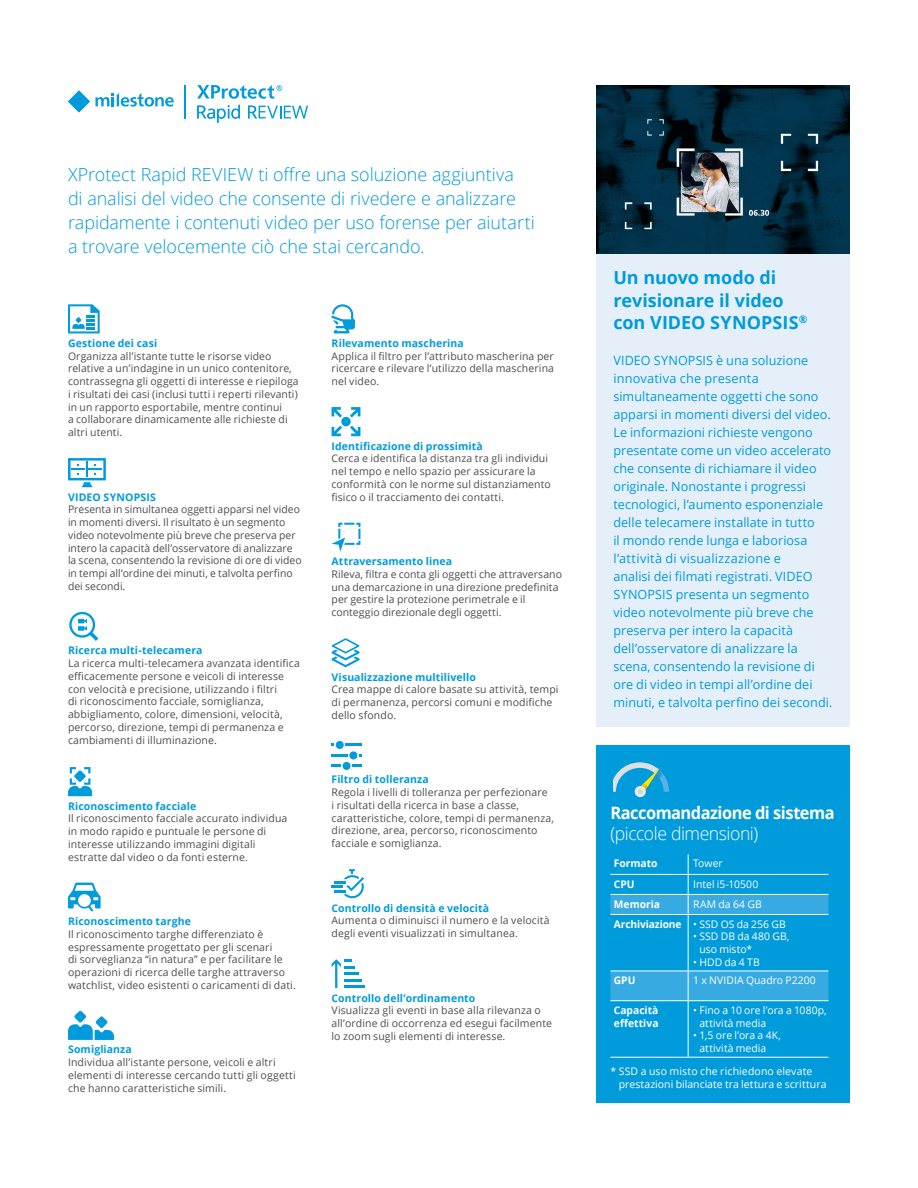
<style>
.page{position:relative;width:918px;height:1188px;background:#fff}
.page>*{position:absolute;margin:0;border:0;box-sizing:border-box;transform-origin:0 0}
.t1{font:300 18px/24px "Open Sans";letter-spacing:-.005em;color:#0099da}
.t2{font:700 18px/22.5px "Open Sans";letter-spacing:-.005em;color:#009bdb}
.t3{font:300 18px "Open Sans";letter-spacing:-.025em;color:#fff}
.t4{font:700 17.1px "Open Sans";letter-spacing:-.03em;color:#fff;scale:.96 1}
.t5{font:12.75px/18px "Open Sans";letter-spacing:.005em;color:#009bdb}
.t6{font:10.5px/12.8px "Open Sans";letter-spacing:.01em;color:#4d4d4f}
.t7{font:700 10.5px "Open Sans";letter-spacing:.01em;color:#009bdb}
.t8{font:10.5px/12.8px "Open Sans";letter-spacing:.005em;color:#fff}
.t9{font:700 10.5px/12.8px "Open Sans";color:#fff}
.s1{font-weight:700}
</style>
<div class="page">
<hr style="left:185px;top:85px;width:1px;height:34px;background:#009bdb">
<svg style="left:68px;top:91px;width:106px;height:21px"></svg>
<svg style="left:197px;top:85px;width:85px;height:14px"></svg>
<svg style="left:197px;top:105px;width:43px;height:18px"></svg>
<svg style="left:248px;top:106px;width:60px;height:12px"></svg>
<svg style="left:68px;top:304px;width:32px;height:29px"></svg>
<svg style="left:68px;top:458px;width:38px;height:29px"></svg>
<svg style="left:69px;top:612px;width:29px;height:29px"></svg>
<svg style="left:68px;top:767px;width:24px;height:29px"></svg>
<svg style="left:68px;top:883px;width:33px;height:29px"></svg>
<svg style="left:68px;top:1011px;width:46px;height:29px"></svg>
<svg style="left:332px;top:304px;width:23px;height:29px"></svg>
<div style="left:341px;top:417px;width:10px;height:9px;background:#009bdb;border-radius:50%"></div>
<svg style="left:332px;top:426px;width:10px;height:10px"></svg>
<svg style="left:350px;top:407px;width:10px;height:11px"></svg>
<svg style="left:332px;top:407px;width:10px;height:11px"></svg>
<svg style="left:350px;top:426px;width:10px;height:10px"></svg>
<svg style="left:332px;top:523px;width:28px;height:29px"></svg>
<svg style="left:332px;top:638px;width:28px;height:29px"></svg>
<div style="left:343px;top:762px;width:8px;height:8px;background:#009bdb;border-radius:50%"></div>
<svg style="left:332px;top:765px;width:9px;height:2px"></svg>
<svg style="left:352px;top:765px;width:10px;height:2px"></svg>
<div style="left:349px;top:751px;width:8px;height:8px;background:#009bdb;border-radius:50%"></div>
<hr style="left:332px;top:754px;width:16px;height:3px;background:#009bdb">
<div style="left:336px;top:741px;width:8px;height:8px;background:#009bdb;border-radius:50%"></div>
<svg style="left:345px;top:744px;width:17px;height:2px"></svg>
<svg style="left:332px;top:869px;width:32px;height:29px"></svg>
<svg style="left:332px;top:959px;width:23px;height:29px"></svg>
<hr style="left:344px;top:972px;width:15px;height:3px;background:#009bdb">
<hr style="left:344px;top:979px;width:18px;height:3px;background:#009bdb">
<hr style="left:344px;top:985px;width:21px;height:3px;background:#009bdb">
<div style="left:596px;top:253px;width:254px;height:474px;background:#e5effa"></div>
<img style="left:596px;top:85px;width:254px;height:168px">
<div style="left:596px;top:746px;width:254px;height:357px;background:#009bdb"></div>
<svg style="left:613px;top:762px;width:56px;height:35px"></svg>
<svg style="left:610px;top:854px;width:218px;height:146px"></svg>
<hr style="left:610px;top:1000px;width:78px;height:1px;background:#fff">
<hr style="left:688px;top:1000px;width:140px;height:1px;background:#fff">
<hr style="left:688px;top:1001px;width:1px;height:56px;background:#fff">
<hr style="left:610px;top:1057px;width:78px;height:1px;background:#fff">
<hr style="left:688px;top:1057px;width:140px;height:1px;background:#fff">
<h1 class="t1" style="left:68px;top:162px;width:468px">XProtect Rapid REVIEW ti offre una soluzione aggiuntiva<br>di analisi del video che consente di rivedere e analizzare rapidamente i contenuti video per uso forense per aiutarti a trovare velocemente ciò che stai cercando.</h1>
<p class="t7" style="left:68px;top:336px;width:91px">Gestione dei casi</p>
<p class="t6" style="left:68px;top:349px;width:232px">Organizza all’istante tutte le risorse video relative a un’indagine in un unico contenitore, contrassegna gli oggetti di interesse e riepiloga i risultati dei casi (inclusi tutti i reperti rilevanti) in un rapporto esportabile, mentre continui<br>a collaborare dinamicamente alle richieste di altri utenti.</p>
<p class="t7" style="left:68px;top:489px;width:90px">VIDEO SYNOPSIS</p>
<p class="t6" style="left:68px;top:503px;width:235px">Presenta in simultanea oggetti apparsi nel video in momenti diversi. Il risultato è un segmento video notevolmente più breve che preserva per intero la capacità dell’osservatore di analizzare la scena, consentendo la revisione di ore di video in tempi all’ordine dei minuti, e talvolta perfino dei secondi.</p>
<p class="t7" style="left:68px;top:643px;width:136px">Ricerca multi-telecamera</p>
<p class="t6" style="left:68px;top:657px;width:234px">La ricerca multi-telecamera avanzata identifica efficacemente persone e veicoli di interesse con velocità e precisione, utilizzando i filtri<br>di riconoscimento facciale, somiglianza, abbigliamento, colore, dimensioni, velocità, percorso, direzione, tempi di permanenza e cambiamenti di illuminazione.</p>
<p class="t7" style="left:68px;top:798px;width:130px">Riconoscimento facciale</p>
<p class="t6" style="left:68px;top:812px;width:221px">Il riconoscimento facciale accurato individua in modo rapido e puntuale le persone di interesse utilizzando immagini digitali estratte dal video o da fonti esterne.</p>
<p class="t7" style="left:68px;top:914px;width:125px">Riconoscimento targhe</p>
<p class="t6" style="left:68px;top:928px;width:229px">Il riconoscimento targhe differenziato è espressamente progettato per gli scenari<br>di sorveglianza “in natura” e per facilitare le operazioni di ricerca delle targhe attraverso watchlist, video esistenti o caricamenti di dati.</p>
<p class="t7" style="left:68px;top:1042px;width:65px">Somiglianza</p>
<p class="t6" style="left:68px;top:1056px;width:229px">Individua all’istante persone, veicoli e altri elementi di interesse cercando tutti gli oggetti che hanno caratteristiche simili.</p>
<p class="t7" style="left:332px;top:336px;width:134px">Rilevamento mascherina</p>
<p class="t6" style="left:332px;top:349px;width:224px;text-align:justify">Applica il filtro per l’attributo mascherina per ricercare e rilevare l’utilizzo della mascherina nel video.</p>
<p class="t7" style="left:332px;top:438px;width:153px">Identificazione di prossimità</p>
<p class="t6" style="left:332px;top:452px;width:221px">Cerca e identifica la distanza tra gli individui nel tempo e nello spazio per assicurare la conformità con le norme sul distanziamento fisico o il tracciamento dei contatti.</p>
<p class="t7" style="left:332px;top:554px;width:122px">Attraversamento linea</p>
<p class="t6" style="left:332px;top:568px;width:232px">Rileva, filtra e conta gli oggetti che attraversano una demarcazione in una direzione predefinita per gestire la protezione perimetrale e il conteggio direzionale degli oggetti.</p>
<p class="t7" style="left:332px;top:669px;width:146px">Visualizzazione multilivello</p>
<p class="t6" style="left:332px;top:683px;width:229px">Crea mappe di calore basate su attività, tempi di permanenza, percorsi comuni e modifiche dello sfondo.</p>
<p class="t7" style="left:332px;top:772px;width:99px">Filtro di tolleranza</p>
<p class="t6" style="left:332px;top:786px;width:224px">Regola i livelli di tolleranza per perfezionare<br>i risultati della ricerca in base a classe, caratteristiche, colore, tempi di permanenza, direzione, area, percorso, riconoscimento facciale e somiglianza.</p>
<p class="t7" style="left:332px;top:900px;width:159px">Controllo di densità e velocità</p>
<p class="t6" style="left:332px;top:914px;width:220px">Aumenta o diminuisci il numero e la velocità degli eventi visualizzati in simultanea.</p>
<p class="t7" style="left:332px;top:990px;width:145px">Controllo dell’ordinamento</p>
<p class="t6" style="left:332px;top:1004px;width:222px">Visualizza gli eventi in base alla rilevanza o all’ordine di occorrenza ed esegui facilmente lo zoom sugli elementi di interesse.</p>
<h1 class="t2" style="left:613px;top:266px;width:196px">Un nuovo modo di revisionare il video con VIDEO SYNOPSIS<sup>®</sup></h1>
<p class="t5" style="left:613px;top:351px;width:220px">VIDEO SYNOPSIS è una soluzione innovativa che presenta simultaneamente oggetti che sono apparsi in momenti diversi del video.<br>Le informazioni richieste vengono presentate come un video accelerato che consente di richiamare il video originale. Nonostante i progressi tecnologici, l’aumento esponenziale delle telecamere installate in tutto<br>il mondo rende lunga e laboriosa l’attività di visualizzazione e<br>analisi dei filmati registrati. VIDEO SYNOPSIS presenta un segmento video notevolmente più breve che preserva per intero la capacità dell’osservatore di analizzare la scena, consentendo la revisione di ore di video in tempi all’ordine dei minuti, e talvolta perfino dei secondi.</p>
<h2 class="t4" style="left:610px;top:800px;width:235px">Raccomandazione di sistema</h2>
<h1 class="t3" style="left:610px;top:821px;width:150px">(piccole dimensioni)</h1>
<p class="t9" style="left:614px;top:857px;width:45px">Formato</p>
<p class="t8" style="left:693px;top:857px;width:31px">Tower</p>
<p class="t9" style="left:614px;top:877px;width:22px">CPU</p>
<p class="t8" style="left:693px;top:877px;width:67px">Intel i5-10500</p>
<p class="t9" style="left:614px;top:897px;width:48px">Memoria</p>
<p class="t8" style="left:614px;top:893px;width:174px;line-height:20.1px;text-indent:79px">RAM da 64 GB<br><span class="s1">Archiviazione</span> • SSD OS da 256 GB</p>
<p class="t8" style="left:699px;top:930px;width:91px;text-indent:-6px">• SSD DB da 480 GB, uso misto*</p>
<p class="t8" style="left:693px;top:955px;width:68px">• HDD da 4 TB</p>
<p class="t9" style="left:614px;top:974px;width:23px">GPU</p>
<p class="t8" style="left:693px;top:974px;width:124px">1 x NVIDIA Quadro P2200</p>
<p class="t9" style="left:614px;top:1003px;width:46px">Capacità effettiva</p>
<p class="t8" style="left:699px;top:1003px;width:129px;text-indent:-6px">• Fino a 10 ore l’ora a 1080p, attività media</p>
<p class="t8" style="left:699px;top:1029px;width:83px;text-indent:-6px">• 1,5 ore l’ora a 4K, attività media</p>
<p class="t8" style="left:619px;top:1064px;width:209px;line-height:13.5px;text-indent:-8px">* SSD a uso misto che richiedono elevate prestazioni bilanciate tra lettura e scrittura</p>
</div>
